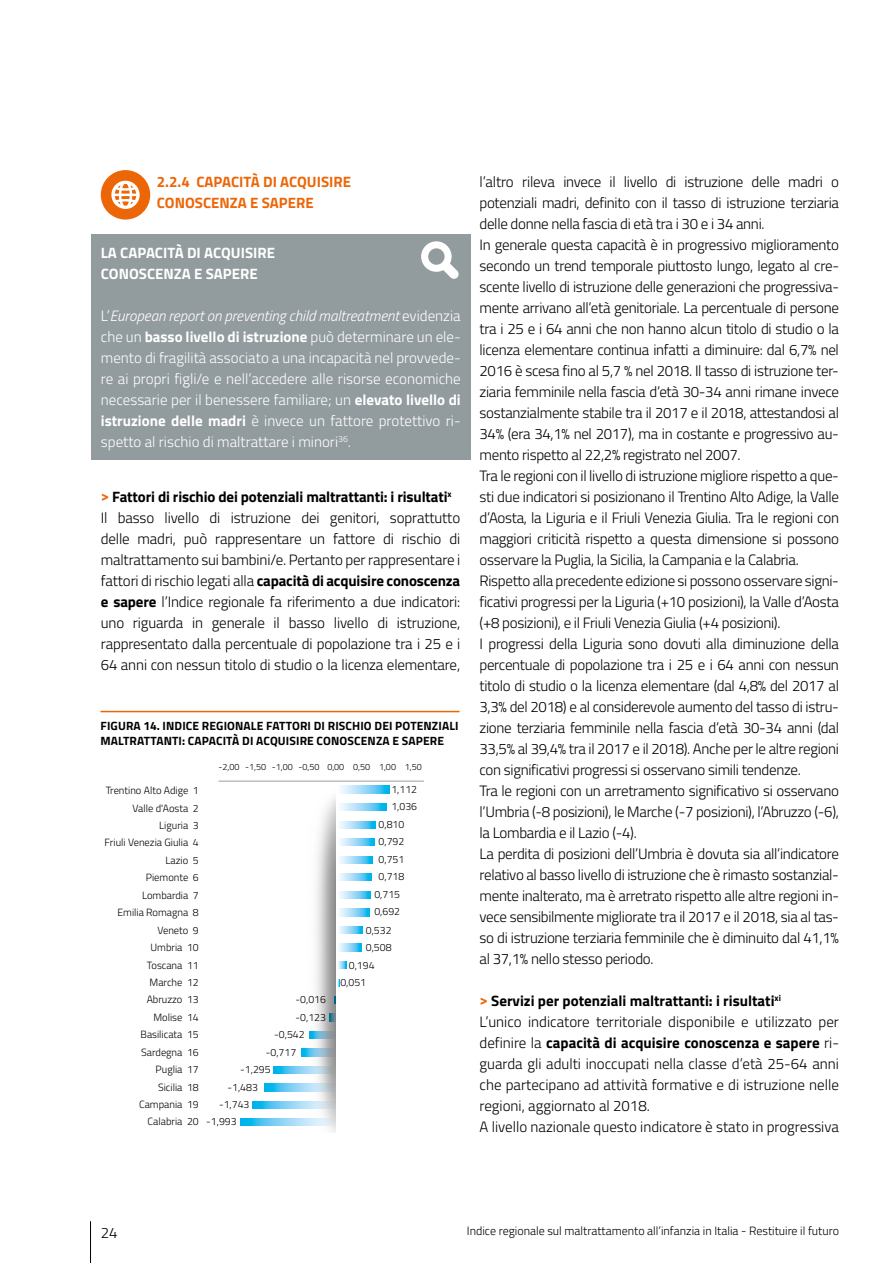
<style>
.page{position:relative;width:893px;height:1263px;background:#fff}
.page>*{position:absolute;margin:0;border:0;box-sizing:border-box;transform-origin:0 0}
.t1{font:300 15px/21px "Titillium Web";letter-spacing:-.02em;color:#000}
.t2{font:300 15px/21px "Titillium Web";color:#fff;text-align:justify}
.t3{font:300 15px/21px "Titillium Web";color:#000}
.t4{font:700 15px/21px "Titillium Web";color:#ec6608}
.t5{font:700 15px/21px "Titillium Web";color:#fff}
.t6{font:700 12px/15px "Titillium Web";letter-spacing:.01em;color:#000}
.t7{font:300 12px "Titillium Web";color:#000}
.t8{font:300 10.5px/17.4px "Titillium Web";color:#000;text-align:right}
.t9{font:300 9px "Titillium Web";color:#000}
.s1{font-style:italic}
.s2{font-weight:700}
.s3{font-weight:700;color:#ec6608}
</style>
<div class="page">
<hr style="left:90px;top:1221px;width:1px;height:42px;background:#000">
<div style="left:101px;top:170px;width:49px;height:50px;background:#ec6608;border-radius:50%"></div>
<svg style="left:111px;top:181px;width:29px;height:28px"></svg>
<div style="left:91px;top:234px;width:379px;height:225px;background:#929b9e"></div>
<svg style="left:421px;top:241px;width:38px;height:38px"></svg>
<img style="left:306px;top:797px;width:30px;height:335px">
<hr style="left:100px;top:711px;width:360px;height:1px;background:#ec6608">
<svg style="left:330px;top:1014px;width:6px;height:7px"></svg>
<svg style="left:310px;top:1031px;width:26px;height:8px"></svg>
<svg style="left:301px;top:1049px;width:35px;height:7px"></svg>
<svg style="left:274px;top:1066px;width:62px;height:7px"></svg>
<svg style="left:265px;top:1084px;width:71px;height:7px"></svg>
<svg style="left:252px;top:1101px;width:84px;height:7px"></svg>
<svg style="left:241px;top:1119px;width:95px;height:7px"></svg>
<svg style="left:340px;top:786px;width:50px;height:7px"></svg>
<svg style="left:340px;top:803px;width:46px;height:8px"></svg>
<svg style="left:340px;top:821px;width:35px;height:7px"></svg>
<svg style="left:340px;top:838px;width:35px;height:8px"></svg>
<svg style="left:339px;top:856px;width:34px;height:7px"></svg>
<svg style="left:339px;top:874px;width:32px;height:7px"></svg>
<svg style="left:339px;top:891px;width:32px;height:7px"></svg>
<svg style="left:339px;top:909px;width:31px;height:7px"></svg>
<svg style="left:339px;top:926px;width:23px;height:7px"></svg>
<svg style="left:339px;top:944px;width:22px;height:7px"></svg>
<svg style="left:338px;top:961px;width:8px;height:8px"></svg>
<svg style="left:337px;top:979px;width:2px;height:7px"></svg>
<hr style="left:218px;top:781px;width:206px;height:1px;background:#9d9d9c">
<p class="t4" style="left:157px;top:171px;width:196px">2.2.4 CAPACITÀ DI ACQUISIRE<br>CONOSCENZA E SAPERE</p>
<p class="t5" style="left:101px;top:242px;width:176px">LA CAPACITÀ DI ACQUISIRE<br>CONOSCENZA E SAPERE</p>
<p class="t2" style="left:101px;top:305px;width:361px">L’<span class="s1">European report on preventing child maltreatment</span> evidenzia che un <span class="s2">basso livello di istruzione</span> può determinare un ele&shy;mento di fragilità associato a una incapacità nel provvede&shy;re ai propri figli/e e nell’accedere alle risorse economiche necessarie per il benessere familiare; un <span class="s2">elevato livello di istruzione delle madri</span> è invece un fattore protettivo ri&shy;spetto al rischio di maltrattare i minori<sup>36</sup>.</p>
<p class="t1" style="left:101px;top:486px;width:361px"><span class="s3">&gt;</span> <span class="s2">Fattori di rischio dei potenziali maltrattanti: i risultati</span><sup>x </sup>Il basso livello di istruzione dei genitori, soprattutto delle madri, può rappresentare un fattore di rischio di maltrattamento sui bambini/e. Pertanto per rappresentare i fattori di rischio legati alla <span class="s2">capacità di acquisire conoscenza e sapere</span> l’Indice regionale fa riferimento a due indicatori: uno riguarda in generale il basso livello di istruzione, rappresentato dalla percentuale di popolazione tra i 25 e i 64 anni con nessun titolo di studio o la licenza elementare,</p>
<p class="t6" style="left:101px;top:718px;width:360px">FIGURA 14. INDICE REGIONALE FATTORI DI RISCHIO DEI POTENZIALI<br>MALTRATTANTI: CAPACITÀ DI ACQUISIRE CONOSCENZA E SAPERE</p>
<p class="t8" style="left:391px;top:780px;width:27px">1,112</p>
<p class="t8" style="left:391px;top:797px;width:27px">1,036</p>
<p class="t8" style="left:379px;top:815px;width:27px">0,810</p>
<p class="t8" style="left:379px;top:832px;width:27px">0,792</p>
<p class="t8" style="left:379px;top:850px;width:27px">0,751</p>
<p class="t8" style="left:379px;top:867px;width:27px">0,718</p>
<p class="t8" style="left:374px;top:885px;width:27px">0,715</p>
<p class="t8" style="left:374px;top:902px;width:27px">0,692</p>
<p class="t8" style="left:366px;top:921px;width:27px">0,532</p>
<p class="t8" style="left:366px;top:938px;width:27px">0,508</p>
<p class="t8" style="left:349px;top:956px;width:27px">0,194</p>
<p class="t8" style="left:340px;top:973px;width:27px">0,051</p>
<p class="t8" style="left:296px;top:990px;width:32px">-0,016</p>
<p class="t8" style="left:296px;top:1008px;width:32px">-0,123</p>
<p class="t8" style="left:274px;top:1025px;width:32px">-0,542</p>
<p class="t8" style="left:266px;top:1043px;width:32px">-0,717</p>
<p class="t8" style="left:240px;top:1060px;width:32px">-1,295</p>
<p class="t8" style="left:227px;top:1078px;width:32px">-1,483</p>
<p class="t8" style="left:219px;top:1095px;width:32px">-1,743</p>
<p class="t8" style="left:206px;top:1112px;width:32px">-1,993</p>
<p class="t9" style="left:218px;top:760px;width:205px">-2,00 -1,50 -1,00 -0,50 0,00 0,50 1,00 1,50</p>
<p class="t8" style="left:105px;top:781px;width:96px">Trentino Alto Adige 1<br>Valle d'Aosta 2<br>Liguria 3<br>Friuli Venezia Giulia 4<br>Lazio 5<br>Piemonte 6<br>Lombardia 7<br>Emilia Romagna 8<br>Veneto 9<br>Umbria 10<br>Toscana 11<br>Marche 12<br>Abruzzo 13<br>Molise 14<br>Basilicata 15<br>Sardegna 16<br>Puglia 17<br>Sicilia 18<br>Campania 19<br>Calabria 20</p>
<p class="t1" style="left:479px;top:171px;width:361px">l’altro rileva invece il livello di istruzione delle madri o potenziali madri, definito con il tasso di istruzione terziaria delle donne nella fascia di età tra i 30 e i 34 anni.<br>In generale questa capacità è in progressivo miglioramento secondo un trend temporale piuttosto lungo, legato al cre&shy;scente livello di istruzione delle generazioni che progressiva&shy;mente arrivano all’età genitoriale. La percentuale di persone tra i 25 e i 64 anni che non hanno alcun titolo di studio o la licenza elementare continua infatti a diminuire: dal 6,7% nel 2016 è scesa fino al 5,7 % nel 2018. Il tasso di istruzione ter&shy;ziaria femminile nella fascia d’età 30-34 anni rimane invece sostanzialmente stabile tra il 2017 e il 2018, attestandosi al 34% (era 34,1% nel 2017), ma in costante e progressivo au&shy;mento rispetto al 22,2% registrato nel 2007.<br>Tra le regioni con il livello di istruzione migliore rispetto a que&shy;sti due indicatori si posizionano il Trentino Alto Adige, la Valle d’Aosta, la Liguria e il Friuli Venezia Giulia. Tra le regioni con maggiori criticità rispetto a questa dimensione si possono osservare la Puglia, la Sicilia, la Campania e la Calabria.<br>Rispetto alla precedente edizione si possono osservare signi&shy;ficativi progressi per la Liguria (+10 posizioni), la Valle d’Aosta (+8 posizioni), e il Friuli Venezia Giulia (+4 posizioni).<br>I progressi della Liguria sono dovuti alla diminuzione della percentuale di popolazione tra i 25 e i 64 anni con nessun titolo di studio o la licenza elementare (dal 4,8% del 2017 al 3,3% del 2018) e al considerevole aumento del tasso di istru&shy;zione terziaria femminile nella fascia d’età 30-34 anni (dal 33,5% al 39,4% tra il 2017 e il 2018). Anche per le altre regioni con significativi progressi si osservano simili tendenze.<br>Tra le regioni con un arretramento significativo si osservano l’Umbria (-8 posizioni), le Marche (-7 posizioni), l’Abruzzo (-6), la Lombardia e il Lazio (-4).<br>La perdita di posizioni dell’Umbria è dovuta sia all’indicatore relativo al basso livello di istruzione che è rimasto sostanzial&shy;mente inalterato, ma è arretrato rispetto alle altre regioni in&shy;vece sensibilmente migliorate tra il 2017 e il 2018, sia al tas&shy;so di istruzione terziaria femminile che è diminuito dal 41,1% al 37,1% nello stesso periodo.</p>
<p class="t3" style="left:479px;top:990px;width:361px"><span class="s3">&gt;</span> <span class="s2">Servizi per potenziali maltrattanti: i risultati</span><sup>xi<br></sup>L’unico indicatore territoriale disponibile e utilizzato per definire la <span class="s2">capacità di acquisire conoscenza e sapere</span> ri&shy;guarda gli adulti inoccupati nella classe d’età 25-64 anni che partecipano ad attività formative e di istruzione nelle regioni, aggiornato al 2018.<br>A livello nazionale questo indicatore è stato in progressiva</p>
<p class="t1" style="left:101px;top:1222px;width:18px">24</p>
<p class="t7" style="left:467px;top:1222px;width:373px">Indice regionale sul maltrattamento all’infanzia in Italia - Restituire il futuro</p>
</div>
